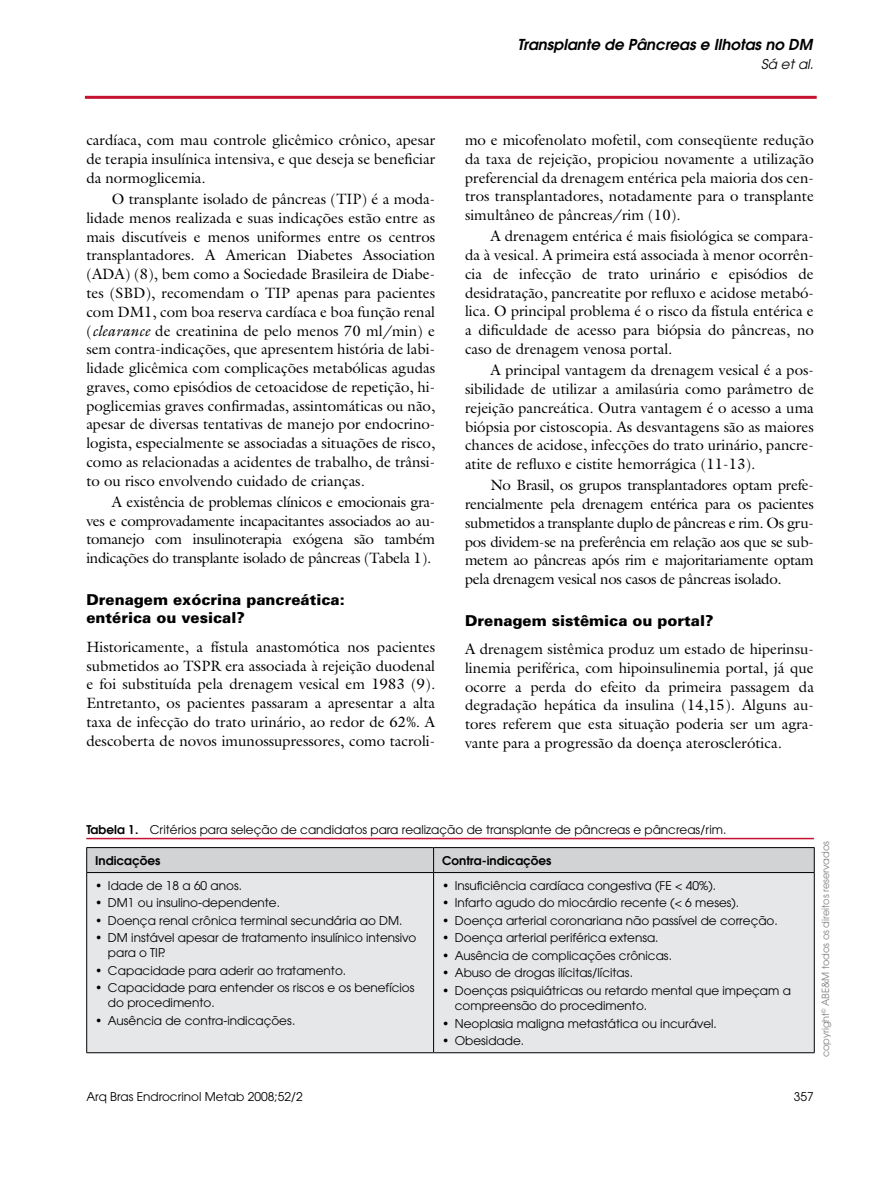
<style>
.page{position:relative;width:896px;height:1194px;background:#fff}
.page>*{position:absolute;margin:0;border:0;box-sizing:border-box;transform-origin:0 0}
.t1{font:15px/18.8px "Galliard";color:#000;text-align:justify}
.t2{font:900 15px/18.8px "Univers";color:#000}
.t3{font:italic 600 15px "Avant Garde";color:#000}
.t4{font:italic 13.5px "Avant Garde";color:#000}
.t5{font:12px/15px "Avant Garde";color:#000}
.t6{font:600 12px "Avant Garde";color:#000}
.t7{font:9.9px "Avant Garde";letter-spacing:-.01em;color:#808285}
.s1{font-style:italic}
.s2{font-weight:600}
</style>
<div class="page">
<hr style="left:85px;top:96px;width:731px;height:3px;background:#c41230">
<hr style="left:86px;top:837px;width:727px;height:2px;background:#c41230">
<div style="left:87px;top:872px;width:726px;height:180px;background:#e6e7e8"></div>
<svg style="left:86px;top:847px;width:728px;height:24px;background:#c7c9ca"></svg>
<hr style="left:86px;top:871px;width:347px;height:1px;background:#000">
<hr style="left:86px;top:872px;width:1px;height:180px;background:#000">
<hr style="left:433px;top:871px;width:381px;height:1px;background:#000">
<hr style="left:433px;top:872px;width:1px;height:180px;background:#000">
<hr style="left:813px;top:872px;width:1px;height:180px;background:#000">
<hr style="left:86px;top:1052px;width:347px;height:1px;background:#000">
<hr style="left:433px;top:1052px;width:381px;height:1px;background:#000">
<p class="t1" style="left:86px;top:130px;width:350px">cardíaca, com mau controle glicêmico crônico, apesar de terapia insulínica intensiva, e que deseja se beneficiar da normoglicemia.</p>
<p class="t1" style="left:86px;top:189px;width:350px;text-indent:26px">O transplante isolado de pâncreas (TIP) é a moda&shy;lidade menos realizada e suas indicações estão entre as mais discutíveis e menos uniformes entre os centros transplantadores. A American Diabetes Association (ADA) (8), bem como a Sociedade Brasileira de Diabe&shy;tes (SBD), recomendam o TIP apenas para pacientes com DM1, com boa reserva cardíaca e boa função renal (<span class="s1">clearance</span> de creatinina de pelo menos 70 ml/min) e sem contra-indicações, que apresentem história de labi&shy;lidade glicêmica com complicações metabólicas agudas graves, como episódios de cetoacidose de repetição, hi&shy;poglicemias graves confirmadas, assintomáticas ou não, apesar de diversas tentativas de manejo por endocrino&shy;logista, especialmente se associadas a situações de risco, como as relacionadas a acidentes de trabalho, de trânsi&shy;to ou risco envolvendo cuidado de crianças.</p>
<p class="t1" style="left:86px;top:492px;width:350px;text-indent:26px">A existência de problemas clínicos e emocionais gra&shy;ves e comprovadamente incapacitantes associados ao au&shy;tomanejo com insulinoterapia exógena são também indicações do transplante isolado de pâncreas (Tabela 1).</p>
<p class="t2" style="left:86px;top:589px;width:260px">Drenagem exócrina pancreática: entérica ou vesical?</p>
<p class="t1" style="left:86px;top:637px;width:350px">Historicamente, a fístula anastomótica nos pacientes submetidos ao TSPR era associada à rejeição duodenal e foi substituída pela drenagem vesical em 1983 (9).<br>Entretanto, os pacientes passaram a apresentar a alta taxa de infecção do trato urinário, ao redor de 62%. A descoberta de novos imunossupressores, como tacroli-</p>
<p class="t3" style="left:517px;top:35px;width:296px">Transplante de Pâncreas e Ilhotas no DM</p>
<p class="t4" style="left:761px;top:56px;width:54px">Sá et al.</p>
<p class="t1" style="left:465px;top:130px;width:350px">mo e micofenolato mofetil, com conseqüente redução da taxa de rejeição, propiciou novamente a utilização preferencial da drenagem entérica pela maioria dos cen&shy;tros transplantadores, notadamente para o transplante simultâneo de pâncreas/rim (10).</p>
<p class="t1" style="left:465px;top:227px;width:350px;text-indent:26px">A drenagem entérica é mais fisiológica se compara&shy;da à vesical. A primeira está associada à menor ocorrên&shy;cia de infecção de trato urinário e episódios de desidratação, pancreatite por refluxo e acidose metabó&shy;lica. O principal problema é o risco da fístula entérica e a dificuldade de acesso para biópsia do pâncreas, no caso de drenagem venosa portal.</p>
<p class="t1" style="left:465px;top:360px;width:350px;text-indent:26px">A principal vantagem da drenagem vesical é a pos&shy;sibilidade de utilizar a amilasúria como parâmetro de rejeição pancreática. Outra vantagem é o acesso a uma biópsia por cistoscopia. As desvantagens são as maiores chances de acidose, infecções do trato urinário, pancre&shy;atite de refluxo e cistite hemorrágica (11-13).</p>
<p class="t1" style="left:465px;top:475px;width:350px;text-indent:26px">No Brasil, os grupos transplantadores optam prefe&shy;rencialmente pela drenagem entérica para os pacientes submetidos a transplante duplo de pâncreas e rim. Os gru&shy;pos dividem-se na preferência em relação aos que se sub&shy;metem ao pâncreas após rim e majoritariamente optam pela drenagem vesical nos casos de pâncreas isolado.</p>
<p class="t2" style="left:465px;top:610px;width:250px">Drenagem sistêmica ou portal?</p>
<p class="t1" style="left:465px;top:639px;width:350px">A drenagem sistêmica produz um estado de hiperinsu&shy;linemia periférica, com hipoinsulinemia portal, já que ocorre a perda do efeito da primeira passagem da degradação hepática da insulina (14,15). Alguns au&shy;tores referem que esta situação poderia ser um agra&shy;vante para a progressão da doença aterosclerótica.</p>
<p class="t5" style="left:86px;top:821px;width:641px"><span class="s2">Tabela 1.</span> Critérios para seleção de candidatos para realização de transplante de pâncreas e pâncreas/rim.</p>
<p class="t6" style="left:95px;top:852px;width:67px">Indicações</p>
<p class="t6" style="left:442px;top:852px;width:111px">Contra-indicações</p>
<p class="t5" style="left:95px;top:877px;width:148px">• Idade de 18 a 60 anos.</p>
<p class="t5" style="left:95px;top:895px;width:186px">• DM1 ou insulino-dependente.</p>
<p class="t5" style="left:95px;top:912px;width:309px">• Doença renal crônica terminal secundária ao DM.</p>
<p class="t5" style="left:108px;top:930px;width:310px;text-indent:-13px">• DM instável apesar de tratamento insulínico intensivo para o TIP.</p>
<p class="t5" style="left:95px;top:962px;width:252px">• Capacidade para aderir ao tratamento.</p>
<p class="t5" style="left:108px;top:980px;width:308px;text-indent:-13px">• Capacidade para entender os riscos e os benefícios do procedimento.</p>
<p class="t5" style="left:95px;top:1012px;width:202px">• Ausência de contra-indicações.</p>
<p class="t5" style="left:442px;top:877px;width:275px">• Insuficiência cardíaca congestiva (FE &lt; 40%).</p>
<p class="t5" style="left:442px;top:895px;width:298px">• Infarto agudo do miocárdio recente (&lt; 6 meses).</p>
<p class="t5" style="left:442px;top:912px;width:337px">• Doença arterial coronariana não passível de correção.</p>
<p class="t5" style="left:442px;top:930px;width:218px">• Doença arterial periférica extensa.</p>
<p class="t5" style="left:442px;top:947px;width:231px">• Ausência de complicações crônicas.</p>
<p class="t5" style="left:442px;top:965px;width:192px">• Abuso de drogas ilícitas/lícitas.</p>
<p class="t5" style="left:455px;top:982px;width:337px;text-indent:-13px">• Doenças psiquiátricas ou retardo mental que impeçam a compreensão do procedimento.</p>
<p class="t5" style="left:442px;top:1015px;width:276px">• Neoplasia maligna metastática ou incurável.</p>
<p class="t5" style="left:442px;top:1032px;width:83px">• Obesidade.</p>
<p class="t7" style="left:819px;top:1056px;width:217px;rotate:-90deg">copyright<sup>©</sup> ABE&amp;M todos os direitos reservados</p>
<p class="t5" style="left:86px;top:1089px;width:218px">Arq Bras Endrocrinol Metab 2008;52/2</p>
<p class="t5" style="left:793px;top:1089px;width:21px">357</p>
</div>
